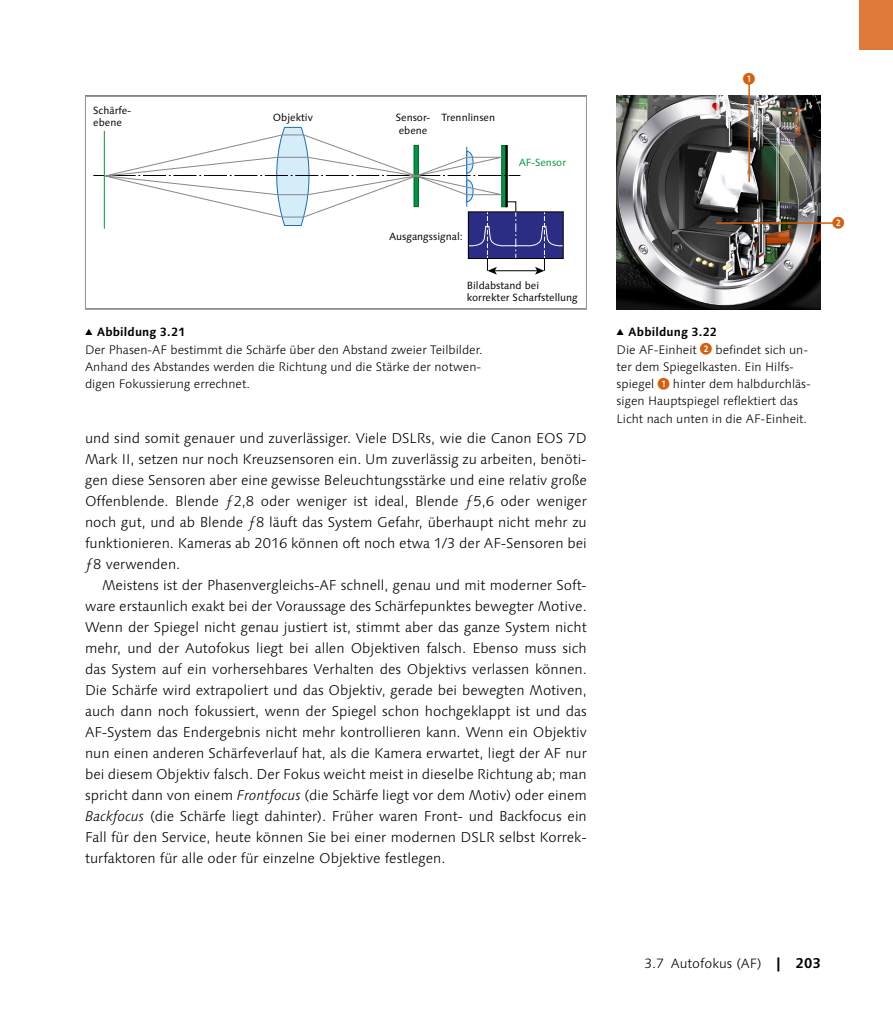
<style>
.page{position:relative;width:893px;height:1021px;background:#fff}
.page>*{position:absolute;margin:0;border:0;box-sizing:border-box;transform-origin:0 0}
.t1{font:14.4px "Galileo Callout TS 2";color:#d4600e}
.t2{font:300 14.25px/21px "Linotype Syntax";color:#000;text-align:justify}
.t3{font:300 13.5px "Linotype Syntax";color:#000}
.t4{font:300 12.3px/17.2px "Linotype Syntax";color:#000}
.t5{font:700 12px "Linotype Syntax";letter-spacing:.015em;color:#000}
.t6{font:10.5px/12.6px "Linotype Syntax";color:#000}
.t7{font:10.5px "Linotype Syntax";color:#00963f}
.s1{font-family:"European Pi X";font-weight:400;font-size:9px}
.s2{font-style:italic}
.s3{font-family:"Galileo Callout TS 2";font-weight:400;font-size:14.4px;color:#d4600e}
.s4{font-weight:700;font-size:13.8px}
.s5{font-weight:700;font-size:14.25px}
</style>
<div class="page">
<div style="left:859px;top:0;width:34px;height:50px;background:#df793a"></div>
<img style="left:617px;top:96px;width:204px;height:213px">
<svg style="left:93px;top:126px;width:471px;height:148px"></svg>
<div style="left:85px;top:96px;width:502px;height:213px;border:1px solid #9d9d9c"></div>
<hr style="left:748px;top:83px;width:2px;height:99px;background:#d4600e">
<hr style="left:716px;top:222px;width:117px;height:2px;background:#d4600e">
<p class="t6" style="left:93px;top:104px;width:40px">Schärfe&shy;ebene</p>
<p class="t6" style="left:273px;top:112px;width:42px">Objektiv</p>
<p class="t6" style="left:442px;top:112px;width:55px">Trennlinsen</p>
<p class="t6" style="left:396px;top:112px;width:36px">Sensor&shy;ebene</p>
<p class="t7" style="left:519px;top:156px;width:49px">AF-Sensor</p>
<p class="t6" style="left:389px;top:230px;width:75px">Ausgangssignal:</p>
<p class="t6" style="left:467px;top:279px;width:113px">Bildabstand bei korrekter Scharfstellung</p>
<p class="t5" style="left:85px;top:324px;width:102px"><span class="s1">G</span> Abbildung 3.21</p>
<p class="t4" style="left:85px;top:341px;width:399px">Der Phasen-AF bestimmt die Schärfe über den Abstand zweier Teilbilder.<br>Anhand des Abstandes werden die Richtung und die Stärke der notwen&shy;digen Fokussierung errechnet.</p>
<p class="t2" style="left:85px;top:427px;width:503px">und sind somit genauer und zuverlässiger. Viele DSLRs, wie die Canon EOS 7D Mark II, setzen nur noch Kreuzsensoren ein. Um zuverlässig zu arbeiten, benöti&shy;gen diese Sensoren aber eine gewisse Beleuchtungsstärke und eine relativ große Offenblende. Blende ƒ2,8 oder weniger ist ideal, Blende ƒ5,6 oder weniger noch gut, und ab Blende ƒ8 läuft das System Gefahr, überhaupt nicht mehr zu funktionieren. Kameras ab 2016 können oft noch etwa 1/3 der AF-Sensoren bei ƒ8 verwenden.</p>
<p class="t2" style="left:85px;top:574px;width:503px;text-indent:17px">Meistens ist der Phasenvergleichs-AF schnell, genau und mit moderner Soft&shy;ware erstaunlich exakt bei der Voraussage des Schärfepunktes bewegter Motive.<br>Wenn der Spiegel nicht genau justiert ist, stimmt aber das ganze System nicht mehr, und der Autofokus liegt bei allen Objektiven falsch. Ebenso muss sich das System auf ein vorhersehbares Verhalten des Objektivs verlassen können.<br>Die Schärfe wird extrapoliert und das Objektiv, gerade bei bewegten Motiven, auch dann noch fokussiert, wenn der Spiegel schon hochgeklappt ist und das AF-System das Endergebnis nicht mehr kontrollieren kann. Wenn ein Objektiv nun einen anderen Schärfeverlauf hat, als die Kamera erwartet, liegt der AF nur bei diesem Objektiv falsch. Der Fokus weicht meist in dieselbe Richtung ab; man spricht dann von einem <span class="s2">Frontfocus</span> (die Schärfe liegt vor dem Motiv) oder einem <span class="s2">Backfocus</span> (die Schärfe liegt dahinter). Früher waren Front- und Backfocus ein Fall für den Service, heute können Sie bei einer modernen DSLR selbst Korrek&shy;turfaktoren für alle oder für einzelne Objektive festlegen.</p>
<p class="t1" style="left:743px;top:71px;width:13px">1</p>
<p class="t1" style="left:832px;top:215px;width:13px">2</p>
<p class="t5" style="left:617px;top:324px;width:102px"><span class="s1">G</span> Abbildung 3.22</p>
<p class="t4" style="left:617px;top:341px;width:194px">Die AF-Einheit <span class="s3">2</span> befindet sich un&shy;ter dem Spiegelkasten. Ein Hilfs&shy;spiegel <span class="s3">1</span> hinter dem halbdurchläs&shy;sigen Hauptspiegel reflektiert das Licht nach unten in die AF-Einheit.</p>
<p class="t3" style="left:644px;top:955px;width:178px">3.7 Autofokus (AF) <span class="s4">|</span> <span class="s5">203</span></p>
</div>
